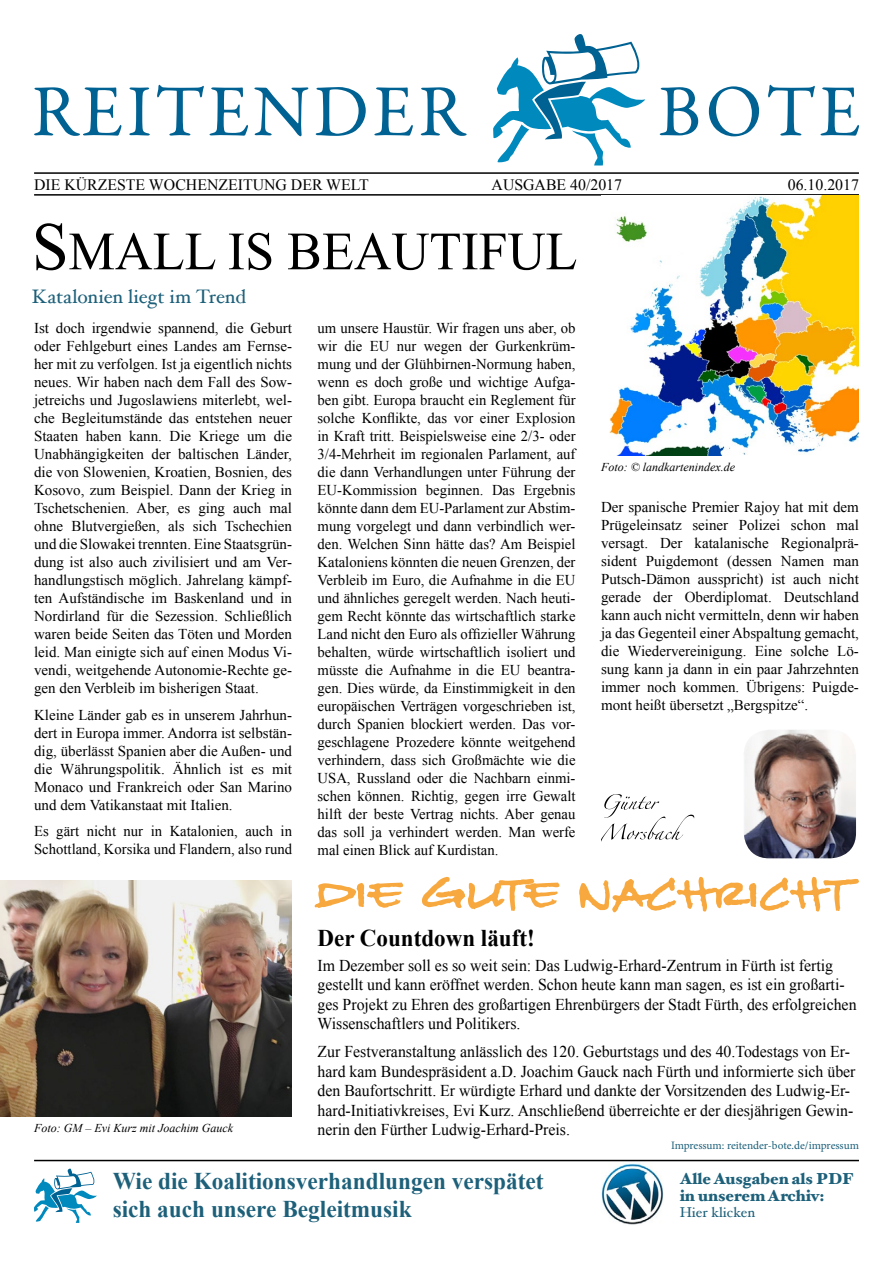
<style>
.page{position:relative;width:893px;height:1263px;background:#fff}
.page>*{position:absolute;margin:0;border:0;box-sizing:border-box;transform-origin:0 0}
.t1{font:53.85px "Times New Roman";color:#000}
.t2{font:700 24px/28.5px "Times New Roman";color:#1d607a}
.t3{font:700 24px "Times New Roman";color:#000;scale:.96 1}
.t4{font:19.5px "Hoefler Text";letter-spacing:-.005em;color:#1d607a}
.t5{font:16.5px/19.5px "Times New Roman";color:#000;scale:.96 1}
.t6{font:15.9px "Times New Roman";color:#000}
.t7{font:900 15.9px/16.5px "Hoefler Text";color:#1d607a}
.t8{font:15px/18px "Times New Roman";color:#000;text-align:justify}
.t9{font:14.25px "Hoefler Text";color:#1d607a}
.t10{font:italic 12px "Times New Roman";color:#000}
.t11{font:11.4px "Minion Pro";letter-spacing:-.005em;color:#1d607a}
.s1{font-size:67.95px}
</style>
<div class="page">
<svg style="left:493px;top:34px;width:152px;height:131px"></svg>
<svg style="left:34px;top:87px;width:88px;height:49px"></svg>
<svg style="left:129px;top:87px;width:21px;height:48px"></svg>
<svg style="left:157px;top:85px;width:47px;height:51px"></svg>
<svg style="left:210px;top:87px;width:38px;height:49px"></svg>
<svg style="left:254px;top:87px;width:54px;height:49px"></svg>
<svg style="left:316px;top:87px;width:50px;height:49px"></svg>
<svg style="left:374px;top:87px;width:39px;height:49px"></svg>
<svg style="left:421px;top:87px;width:46px;height:49px"></svg>
<svg style="left:660px;top:87px;width:38px;height:48px"></svg>
<svg style="left:709px;top:86px;width:50px;height:50px"></svg>
<svg style="left:768px;top:85px;width:91px;height:51px"></svg>
<hr style="left:34px;top:172px;width:825px;height:2px;background:#000">
<hr style="left:34px;top:1160px;width:825px;height:1px;background:#000">
<hr style="left:34px;top:194px;width:825px;height:2px;background:#000">
<img style="left:601px;top:1163px;width:63px;height:62px">
<svg style="left:34px;top:1168px;width:63px;height:55px"></svg>
<img style="left:744px;top:730px;width:112px;height:128px">
<svg style="left:601px;top:794px;width:93px;height:47px"></svg>
<svg style="left:315px;top:877px;width:544px;height:35px"></svg>
<img style="left:0;top:881px;width:292px;height:236px">
<img style="left:609px;top:196px;width:250px;height:259px">
<p class="t6" style="left:34px;top:174px;width:336px">DIE KÜRZESTE WOCHENZEITUNG DER WELT</p>
<p class="t6" style="left:492px;top:174px;width:132px">AUSGABE 40/2017</p>
<p class="t6" style="left:788px;top:174px;width:73px">06.10.2017</p>
<h1 class="t1" style="left:32px;top:215px;width:547px"><span class="s1">S</span>MALL IS BEAUTIFUL</h1>
<h3 class="t4" style="left:32px;top:285px;width:216px">Katalonien liegt im Trend</h3>
<p class="t8" style="left:34px;top:319px;width:259px">Ist doch irgendwie spannend, die Geburt oder Fehlgeburt eines Landes am Fernse&shy;her mit zu verfolgen. Ist ja eigentlich nichts neues. Wir haben nach dem Fall des Sow&shy;jetreichs und Jugoslawiens miterlebt, wel&shy;che Begleitumstände das entstehen neuer Staaten haben kann. Die Kriege um die Unabhängigkeiten der baltischen Länder, die von Slowenien, Kroatien, Bosnien, des Kosovo, zum Beispiel. Dann der Krieg in Tschetschenien. Aber, es ging auch mal ohne Blutvergießen, als sich Tschechien und die Slowakei trennten. Eine Staatsgrün&shy;dung ist also auch zivilisiert und am Ver&shy;handlungstisch möglich. Jahrelang kämpf&shy;ten Aufständische im Baskenland und in Nordirland für die Sezession. Schließlich waren beide Seiten das Töten und Morden leid. Man einigte sich auf einen Modus Vi&shy;vendi, weitgehende Autonomie-Rechte ge&shy;gen den Verbleib im bisherigen Staat.</p>
<p class="t8" style="left:34px;top:706px;width:259px">Kleine Länder gab es in unserem Jahrhun&shy;dert in Europa immer. Andorra ist selbstän&shy;dig, überlässt Spanien aber die Außen- und die Währungspolitik. Ähnlich ist es mit Monaco und Frankreich oder San Marino und dem Vatikanstaat mit Italien.</p>
<p class="t8" style="left:34px;top:822px;width:259px">Es gärt nicht nur in Katalonien, auch in<br>Schottland, Korsika und Flandern, also rund</p>
<p class="t8" style="left:318px;top:319px;width:259px">um unsere Haustür. Wir fragen uns aber, ob wir die EU nur wegen der Gurkenkrüm&shy;mung und der Glühbirnen-Normung haben, wenn es doch große und wichtige Aufga&shy;ben gibt. Europa braucht ein Reglement für solche Konflikte, das vor einer Explosion in Kraft tritt. Beispielsweise eine 2/3- oder 3/4-Mehrheit im regionalen Parlament, auf die dann Verhandlungen unter Führung der EU-Kommission beginnen. Das Ergebnis könnte dann dem EU-Parlament zur Abstim&shy;mung vorgelegt und dann verbindlich wer&shy;den. Welchen Sinn hätte das? Am Beispiel Kataloniens könnten die neuen Grenzen, der Verbleib im Euro, die Aufnahme in die EU und ähnliches geregelt werden. Nach heuti&shy;gem Recht könnte das wirtschaftlich starke Land nicht den Euro als offizieller Währung behalten, würde wirtschaftlich isoliert und müsste die Aufnahme in die EU beantra&shy;gen. Dies würde, da Einstimmigkeit in den europäischen Verträgen vorgeschrieben ist, durch Spanien blockiert werden. Das vor&shy;geschlagene Prozedere könnte weitgehend verhindern, dass sich Großmächte wie die USA, Russland oder die Nachbarn einmi&shy;schen können. Richtig, gegen irre Gewalt hilft der beste Vertrag nichts. Aber genau das soll ja verhindert werden. Man werfe mal einen Blick auf Kurdistan.</p>
<p class="t10" style="left:601px;top:459px;width:136px">Foto: © landkartenindex.de</p>
<p class="t8" style="left:601px;top:498px;width:259px">Der spanische Premier Rajoy hat mit dem Prügeleinsatz seiner Polizei schon mal versagt. Der katalanische Regionalprä&shy;sident Puigdemont (dessen Namen man Putsch-Dämon ausspricht) ist auch nicht gerade der Oberdiplomat. Deutschland kann auch nicht vermitteln, denn wir haben ja das Gegenteil einer Abspaltung gemacht, die Wiedervereinigung. Eine solche Lö&shy;sung kann ja dann in ein paar Jahrzehnten immer noch kommen. Übrigens: Puigde&shy;mont heißt übersetzt „Bergspitze“.</p>
<h2 class="t3" style="left:317px;top:921px;width:228px">Der Countdown läuft!</h2>
<p class="t5" style="left:317px;top:955px;width:563px">Im Dezember soll es so weit sein: Das Ludwig-Erhard-Zentrum in Fürth ist fertig gestellt und kann eröffnet werden. Schon heute kann man sagen, es ist ein großarti&shy;ges Projekt zu Ehren des großartigen Ehrenbürgers der Stadt Fürth, des erfolgreichen Wissenschaftlers und Politikers.</p>
<p class="t5" style="left:317px;top:1041px;width:562px">Zur Festveranstaltung anlässlich des 120. Geburtstags und des 40.Todestags von Er&shy;hard kam Bundespräsident a.D. Joachim Gauck nach Fürth und informierte sich über den Baufortschritt. Er würdigte Erhard und dankte der Vorsitzenden des Ludwig-Er&shy;hard-Initiativkreises, Evi Kurz. Anschließend überreichte er der diesjährigen Gewin-</p>
<p class="t10" style="left:34px;top:1119px;width:200px">Foto: GM – Evi Kurz mit Joachim Gauck</p>
<p class="t5" style="left:317px;top:1119px;width:265px">nerin den Fürther Ludwig-Erhard-Preis.</p>
<h2 class="t2" style="left:113px;top:1166px;width:432px">Wie die Koalitionsverhandlungen verspätet sich auch unsere Begleitmusik</h2>
<p class="t11" style="left:671px;top:1138px;width:189px">Impressum: reitender-bote.de/impressum</p>
<p class="t7" style="left:680px;top:1171px;width:176px">Alle Ausgaben als PDF in unserem Archiv:</p>
<p class="t9" style="left:680px;top:1204px;width:77px">Hier klicken</p>
</div>
